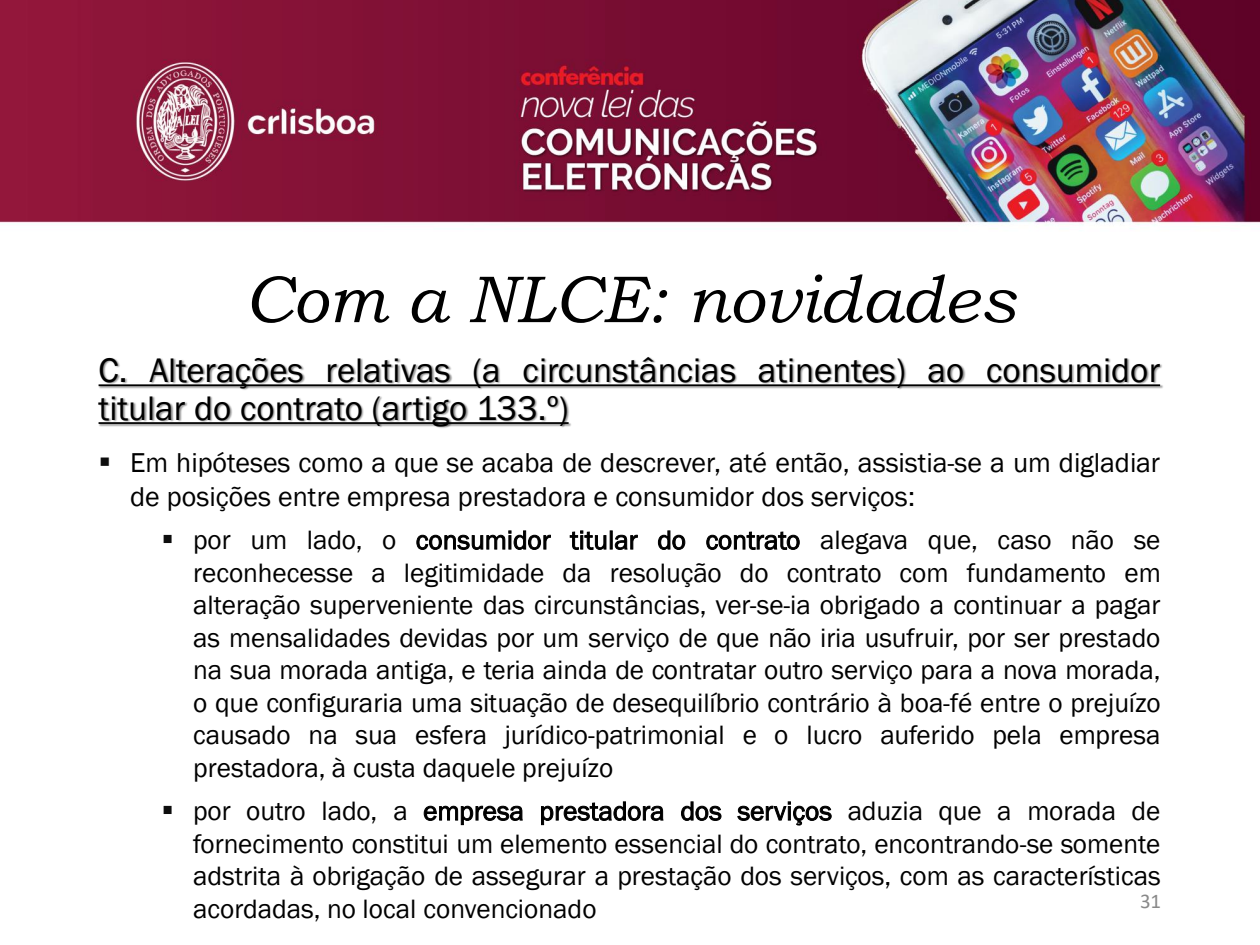
<style>
.page{position:relative;width:1260px;height:945px;background:#fff}
.page>*{position:absolute;margin:0;border:0;box-sizing:border-box;transform-origin:0 0}
.t1{font:italic 66.5px "Bookman Old Style";color:#000}
.t2{font:35px/37.8px "Franklin Gothic";color:#000}
.t3{font:28px/33.6px "Franklin Gothic";color:#000}
.t4{font:27.3px/32.6px "Franklin Gothic";color:#000;text-align:justify}
.t5{font:21px "Calibri";color:#898989}
.s1{color:#0d0d0d}
</style>
<div class="page">
<img style="left:0;top:0;width:1260px;height:229px">
<img style="left:100px;top:358px;width:20px;height:16px">
<img style="left:153px;top:358px;width:150px;height:16px">
<img style="left:303px;top:358px;width:147px;height:16px">
<img style="left:450px;top:358px;width:50px;height:16px">
<img style="left:524px;top:357px;width:211px;height:32px">
<img style="left:735px;top:358px;width:170px;height:32px">
<img style="left:905px;top:364px;width:59px;height:25px">
<img style="left:964px;top:358px;width:199px;height:31px">
<img style="left:98px;top:374px;width:74px;height:47px">
<img style="left:98px;top:421px;width:74px;height:6px">
<svg style="left:99px;top:422px;width:73px;height:2px"></svg>
<img style="left:172px;top:374px;width:46px;height:53px">
<img style="left:218px;top:374px;width:131px;height:53px">
<img style="left:349px;top:374px;width:105px;height:54px">
<img style="left:454px;top:374px;width:62px;height:53px">
<img style="left:516px;top:384px;width:8px;height:43px">
<img style="left:524px;top:374px;width:70px;height:54px">
<h1 class="t1" style="left:244px;top:259px;width:773px">Com a NLCE: novidades</h1>
<p class="t2" style="left:99px;top:350px;width:1063px">C. Alterações relativas (a circunstâncias atinentes) ao consumidor titular do contrato (artigo 133.º)</p>
<p class="t3" style="left:130px;top:445px;width:1032px;text-indent:-32px"><span class="s1">▪</span> Em hipóteses como a que se acaba de descrever, até então, assistia-se a um digladiar de posições entre empresa prestadora e consumidor dos serviços:</p>
<p class="t4" style="left:193px;top:523px;width:969px;text-indent:-32px"><span class="s1">▪</span> por um lado, o consumidor titular do contrato alegava que, caso não se reconhecesse a legitimidade da resolução do contrato com fundamento em alteração superveniente das circunstâncias, ver-se-ia obrigado a continuar a pagar as mensalidades devidas por um serviço de que não iria usufruir, por ser prestado na sua morada antiga, e teria ainda de contratar outro serviço para a nova morada, o que configuraria uma situação de desequilíbrio contrário à boa-fé entre o prejuízo causado na sua esfera jurídico-patrimonial e o lucro auferido pela empresa prestadora, à custa daquele prejuízo</p>
<p class="t4" style="left:193px;top:794px;width:969px;text-indent:-32px"><span class="s1">▪</span> por outro lado, a empresa prestadora dos serviços aduzia que a morada de fornecimento constitui um elemento essencial do contrato, encontrando-se somente adstrita à obrigação de assegurar a prestação dos serviços, com as características acordadas, no local convencionado</p>
<p class="t5" style="left:1140px;top:893px;width:23px">31</p>
</div>
